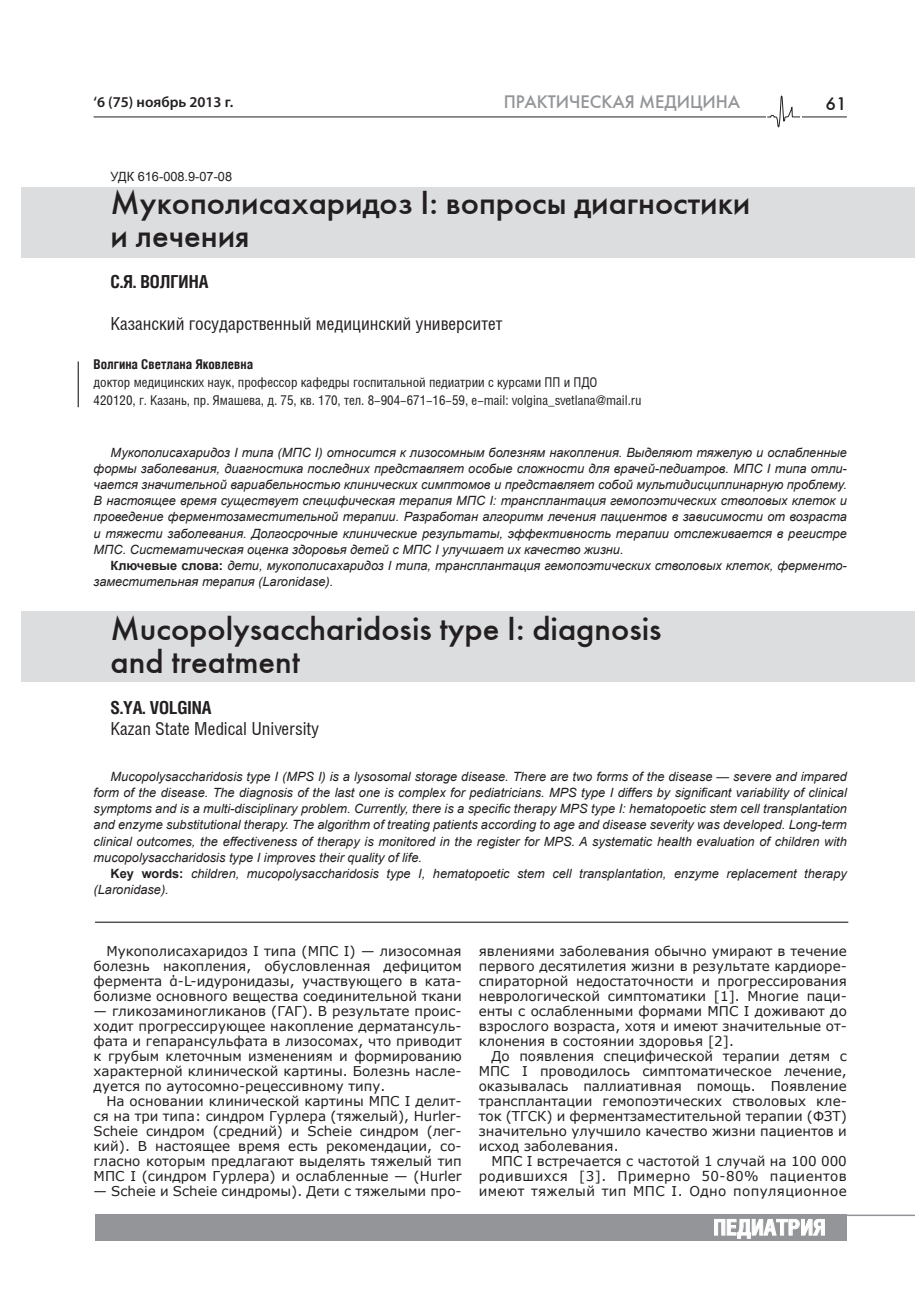
<style>
.page{position:relative;width:915px;height:1297px;background:#fff}
.page>*{position:absolute;margin:0;border:0;box-sizing:border-box;transform-origin:0 0}
.t1{font:33px/33px "Futuris C";color:#231f20}
.t2{font:700 21.75px "Helios Cond";color:#fff;scale:1.05 1}
.t3{font:18px "Helios Cond";color:#231f20}
.t4{font:700 18px "Helios Cond";color:#231f20}
.t5{font:18px "Futuris C";color:#939598}
.t6{font:18px "Futuris C";color:#231f20}
.t7{font:600 15px "Myriad Pro";color:#231f20}
.t8{font:13.5px/15px "Verdana";color:#231f20;text-align:justify}
.t9{font:13.5px/18px "Helios Cond";color:#231f20}
.t10{font:700 13.5px "Helios Cond";color:#231f20}
.t11{font:italic 12.75px/16.2px "Arial";color:#231f20;text-align:justify}
.t12{font:12.75px "Arial";color:#231f20}
.s1{font-weight:700;font-style:normal}
</style>
<div class="page">
<hr style="left:94px;top:117px;width:752px;height:1px;background:#231f20">
<div style="left:765px;top:95px;width:35px;height:33px;background:#fff"></div>
<svg style="left:767px;top:95px;width:33px;height:32px"></svg>
<div style="left:95px;top:1215px;width:751px;height:26px;background:#939598"></div>
<svg style="left:714px;top:1219px;width:110px;height:19px"></svg>
<hr style="left:645px;top:1214px;width:269px;height:2px;background:#939598">
<div style="left:21px;top:187px;width:892px;height:70px;background:#dcdddf"></div>
<div style="left:21px;top:611px;width:892px;height:70px;background:#dcdddf"></div>
<hr style="left:95px;top:922px;width:753px;height:1px;background:#231f20">
<hr style="left:78px;top:361px;width:1px;height:46px;background:#231f20">
<p class="t7" style="left:94px;top:92px;width:141px">‘6 (75) ноябрь 2013 г.</p>
<h3 class="t5" style="left:503px;top:91px;width:238px">ПРАКТИЧЕСКАЯ МЕДИЦИНА</h3>
<h3 class="t6" style="left:825px;top:93px;width:23px">61</h3>
<p class="t12" style="left:111px;top:168px;width:123px">УДК 616-008.9-07-08</p>
<h1 class="t1" style="left:111px;top:186px;width:641px">Мукополисахаридоз I: вопросы диагностики и лечения</h1>
<h3 class="t4" style="left:111px;top:271px;width:99px">С.Я. ВОЛГИНА</h3>
<h3 class="t3" style="left:111px;top:313px;width:393px">Казанский государственный медицинский университет</h3>
<p class="t10" style="left:94px;top:356px;width:161px">Волгина Светлана Яковлевна</p>
<p class="t9" style="left:94px;top:373px;width:549px">доктор медицинских наук, профессор кафедры госпитальной педиатрии с курсами ПП и ПДО<br>420120, г. Казань, пр. Ямашева, д. 75, кв. 170, тел. 8-904-671-16-59, e-mail: volgina_svetlana@mail.ru</p>
<p class="t11" style="left:94px;top:444px;width:754px;text-indent:17px">Мукополисахаридоз I типа (МПС I) относится к лизосомным болезням накопления. Выделяют тяжелую и ослабленные формы заболевания, диагностика последних представляет особые сложности для врачей-педиатров. МПС I типа отли&shy;чается значительной вариабельностью клинических симптомов и представляет собой мультидисциплинарную проблему.<br>В настоящее время существует специфическая терапия МПС I: трансплантация гемопоэтических стволовых клеток и проведение ферментозаместительной терапии. Разработан алгоритм лечения пациентов в зависимости от возраста и тяжести заболевания. Долгосрочные клинические результаты, эффективность терапии отслеживается в регистре МПС. Систематическая оценка здоровья детей с МПС I улучшает их качество жизни.</p>
<p class="t11" style="left:94px;top:558px;width:754px;text-indent:17px"><span class="s1">Ключевые слова:</span> дети, мукополисахаридоз I типа, трансплантация гемопоэтических стволовых клеток, ферменто&shy;заместительная терапия (Laronidase).</p>
<h1 class="t1" style="left:111px;top:612px;width:552px">Mucopolysaccharidosis type I: diagnosis and treatment</h1>
<h3 class="t4" style="left:111px;top:697px;width:102px">S.Ya. VOLGINA</h3>
<h3 class="t3" style="left:111px;top:718px;width:210px">Kazan State Medical University</h3>
<p class="t11" style="left:94px;top:768px;width:754px;text-indent:17px">Mucopolysaccharidosis type I (MPS I) is a lysosomal storage disease. There are two forms of the disease — severe and impared form of the disease. The diagnosis of the last one is complex for pediatricians. MPS type I differs by significant variability of clinical symptoms and is a multi-disciplinary problem. Currently, there is a specific therapy MPS type I: hematopoetic stem cell transplantation and enzyme substitutional therapy. The algorithm of treating patients according to age and disease severity was developed. Long-term clinical outcomes, the effectiveness of therapy is monitored in the register for MPS. A systematic health evaluation of children with mucopolysaccharidosis type I improves their quality of life.</p>
<p class="t11" style="left:94px;top:865px;width:754px;text-indent:17px"><span class="s1">Key words:</span> children, mucopolysaccharidosis type I, hematopoetic stem cell transplantation, enzyme replacement therapy (Laronidase).</p>
<p class="t8" style="left:94px;top:943px;width:369px;text-indent:13px">Мукополисахаридоз I типа (МПС I) — лизосомная болезнь накопления, обусловленная дефицитом фермента ά-L-идуронидазы, участвующего в ката&shy;болизме основного вещества соединительной ткани</p>
<p class="t8" style="left:94px;top:1003px;width:369px">— гликозаминогликанов (ГАГ). В результате проис&shy;ходит прогрессирующее накопление дерматансуль&shy;фата и гепарансульфата в лизосомах, что приводит к грубым клеточным изменениям и формированию характерной клинической картины. Болезнь насле&shy;дуется по аутосомно-рецессивному типу.</p>
<p class="t8" style="left:94px;top:1093px;width:369px;text-indent:13px">На основании клинической картины МПС I делит&shy;ся на три типа: синдром Гурлера (тяжелый), Hurler-Scheie синдром (средний) и Scheie синдром (лег&shy;кий). В настоящее время есть рекомендации, со&shy;гласно которым предлагают выделять тяжелый тип МПС I (синдром Гурлера) и ослабленные — (Hurler</p>
<p class="t8" style="left:94px;top:1183px;width:369px">— Scheie и Scheie синдромы). Дети с тяжелыми про-</p>
<p class="t8" style="left:478px;top:943px;width:369px">явлениями заболевания обычно умирают в течение первого десятилетия жизни в результате кардиоре&shy;спираторной недостаточности и прогрессирования неврологической симптоматики [1]. Многие паци&shy;енты с ослабленными формами МПС I доживают до взрослого возраста, хотя и имеют значительные от&shy;клонения в состоянии здоровья [2].</p>
<p class="t8" style="left:478px;top:1048px;width:369px;text-indent:13px">До появления специфической терапии детям с МПС I проводилось симптоматическое лечение, оказывалась паллиативная помощь. Появление трансплантации гемопоэтических стволовых кле&shy;ток (ТГСК) и ферментзаместительной терапии (ФЗТ) значительно улучшило качество жизни пациентов и исход заболевания.</p>
<p class="t8" style="left:478px;top:1153px;width:369px;text-indent:13px">МПС I встречается с частотой 1 случай на 100 000 родившихся [3]. Примерно 50-80% пациентов имеют тяжелый тип МПС I. Одно популяционное</p>
<h2 class="t2" style="left:713px;top:1214px;width:108px">Педиатрия</h2>
</div>
